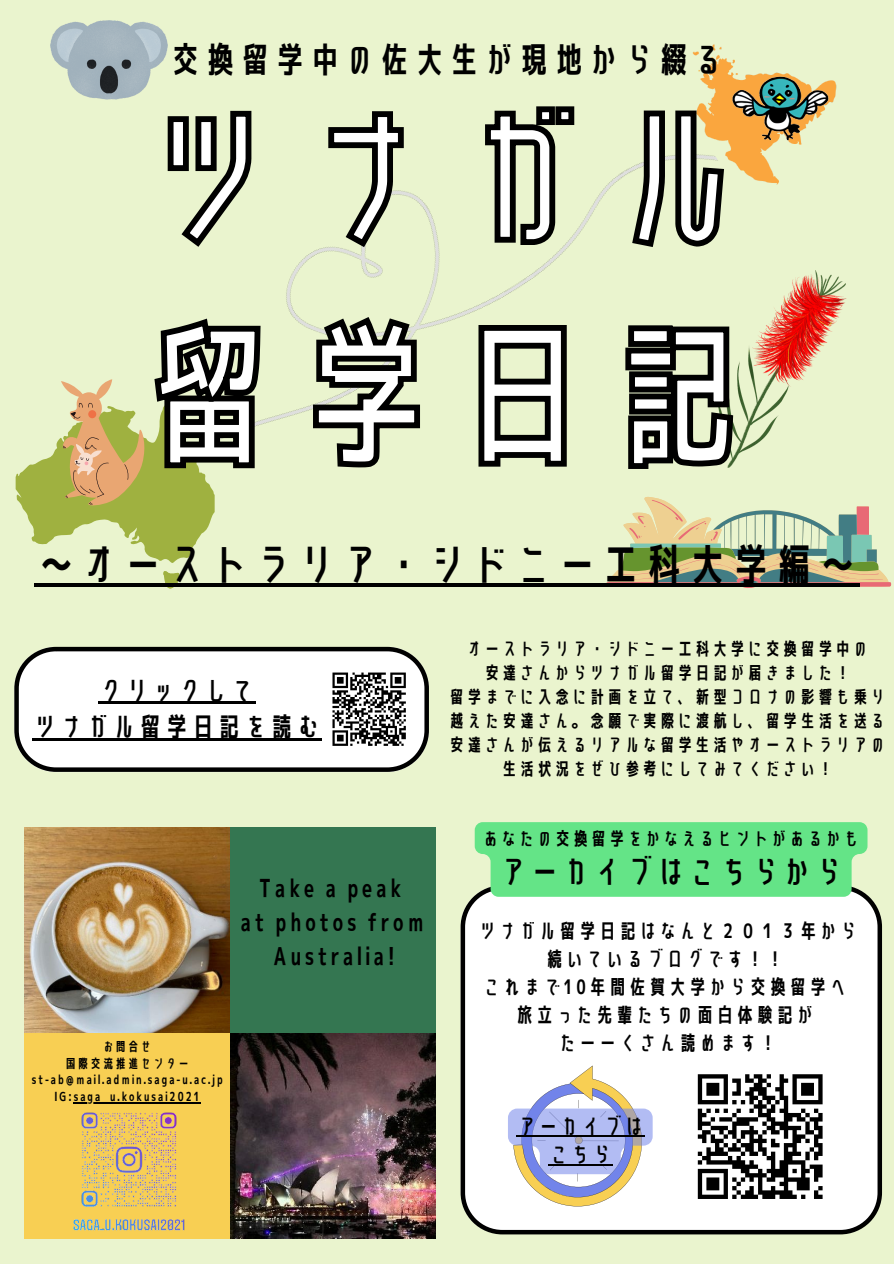
<style>
.page{position:relative;width:894px;height:1264px;background:#fff}
.page>*{position:absolute;margin:0;border:0;box-sizing:border-box;transform-origin:0 0}
.t1{font:156px/217.4px "Senobi Gothic Bold";color:#fff}
.t2{font:43.35px "Senobi Gothic Bold";color:#000}
.t3{font:34.8px "Senobi Gothic Bold";color:#000}
.t4{font:31.5px "Senobi Gothic Bold";color:#000}
.t5{font:26.25px/36px "Senobi Gothic Bold";color:#000;text-align:center}
.t6{font:24.6px/33.8px "Senobi Gothic Bold";color:#000;text-align:center}
.t7{font:21.3px/28.5px "Senobi Gothic Bold";color:#000;text-align:center}
.t8{font:19.95px/28px "Senobi Gothic Bold";color:#000;text-align:center}
.t9{font:18px "Senobi Gothic Bold";color:#000}
.t10{font:17.55px/24.2px "Senobi Gothic Bold";color:#000;text-align:center}
.t11{font:12.6px/16.8px "Senobi Gothic Bold";color:#000;text-align:center}
</style>
<div class="page">
<div style="left:0;top:0;width:893px;height:1263px;background:#eaf4ce"></div>
<img style="left:214px;top:251px;width:351px;height:262px">
<img style="left:692px;top:44px;width:145px;height:141px">
<svg style="left:14px;top:647px;width:415px;height:125px;background:#e3e3e2"></svg>
<img style="left:24px;top:827px;width:206px;height:206px">
<div style="left:230px;top:827px;width:205px;height:206px;background:#347651"></div>
<div style="left:24px;top:1033px;width:206px;height:205px;background:#f8cf53"></div>
<img style="left:230px;top:1033px;width:205px;height:205px">
<div style="left:460px;top:895px;width:421px;height:339px;background:#fff"></div>
<img style="left:73px;top:1103px;width:128px;height:128px">
<img style="left:731px;top:72px;width:100px;height:72px">
<div style="left:689px;top:1065px;width:142px;height:142px;background:#fff"></div>
<svg style="left:697px;top:1074px;width:126px;height:125px"></svg>
<svg style="left:163px;top:571px;width:16px;height:18px"></svg>
<svg style="left:606px;top:497px;width:284px;height:91px"></svg>
<img style="left:736px;top:271px;width:110px;height:188px">
<svg style="left:167px;top:103px;width:560px;height:148px"></svg>
<svg style="left:155px;top:313px;width:581px;height:159px"></svg>
<img style="left:51px;top:21px;width:117px;height:79px">
<svg style="left:16px;top:379px;width:198px;height:184px"></svg>
<div style="left:328px;top:668px;width:82px;height:82px;background:#fff"></div>
<svg style="left:332px;top:672px;width:74px;height:74px"></svg>
<hr style="left:35px;top:583px;width:824px;height:3px;background:#000">
<hr style="left:98px;top:701px;width:158px;height:3px;background:#000">
<hr style="left:32px;top:738px;width:289px;height:2px;background:#000">
<hr style="left:73px;top:1102px;width:128px;height:1px;background:#000">
<div style="left:474px;top:822px;width:393px;height:74px;background:#64e487"></div>
<svg style="left:508px;top:1065px;width:144px;height:141px;background:#cccddd"></svg>
<hr style="left:516px;top:1135px;width:128px;height:1px;background:#000">
<hr style="left:548px;top:1163px;width:64px;height:2px;background:#000">
<h3 class="t3" style="left:168px;top:36px;width:559px">交換留学中の佐大生が現地から綴る</h3>
<h1 class="t1" style="left:132px;top:67px;width:625px">ツナガル留学日記</h1>
<h2 class="t2" style="left:35px;top:535px;width:826px">～オーストラリア・シドニー工科大学編～</h2>
<h3 class="t5" style="left:32px;top:672px;width:291px">クリックして<br>ツナガル留学日記を読む</h3>
<h3 class="t6" style="left:239px;top:871px;width:189px">Take a peak<br>at photos from<br>Australia!</h3>
<p class="t11" style="left:31px;top:1037px;width:194px">お問合せ<br>国際交流推進センターst-ab@mail.admin.saga-u.ac.jp<br>IG:saga_u.kokusai2021</p>
<p class="t10" style="left:448px;top:636px;width:440px">オーストラリア・シドニー工科大学に交換留学中の<br>安達さんからツナガル留学日記が届きました！<br>留学までに入念に計画を立て、新型コロナの影響も乗り越えた安達さん。念願で実際に渡航し、留学生活を送る安達さんが伝えるリアルな留学生活やオーストラリアの生活状況をぜひ参考にしてみてください！</p>
<p class="t9" style="left:481px;top:826px;width:380px">あなたの交換留学をかなえるヒントがあるかも</p>
<h3 class="t4" style="left:497px;top:850px;width:348px">アーカイブはこちらから</h3>
<p class="t8" style="left:477px;top:916px;width:382px">ツナガル留学日記はなんと２０１３年から続いているブログです！！<br>これまで10年間佐賀大学から交換留学へ旅立った先輩たちの面白体験記が<br>たーーくさん読めます！</p>
<p class="t7" style="left:516px;top:1111px;width:130px">アーカイブはこちら</p>
</div>
